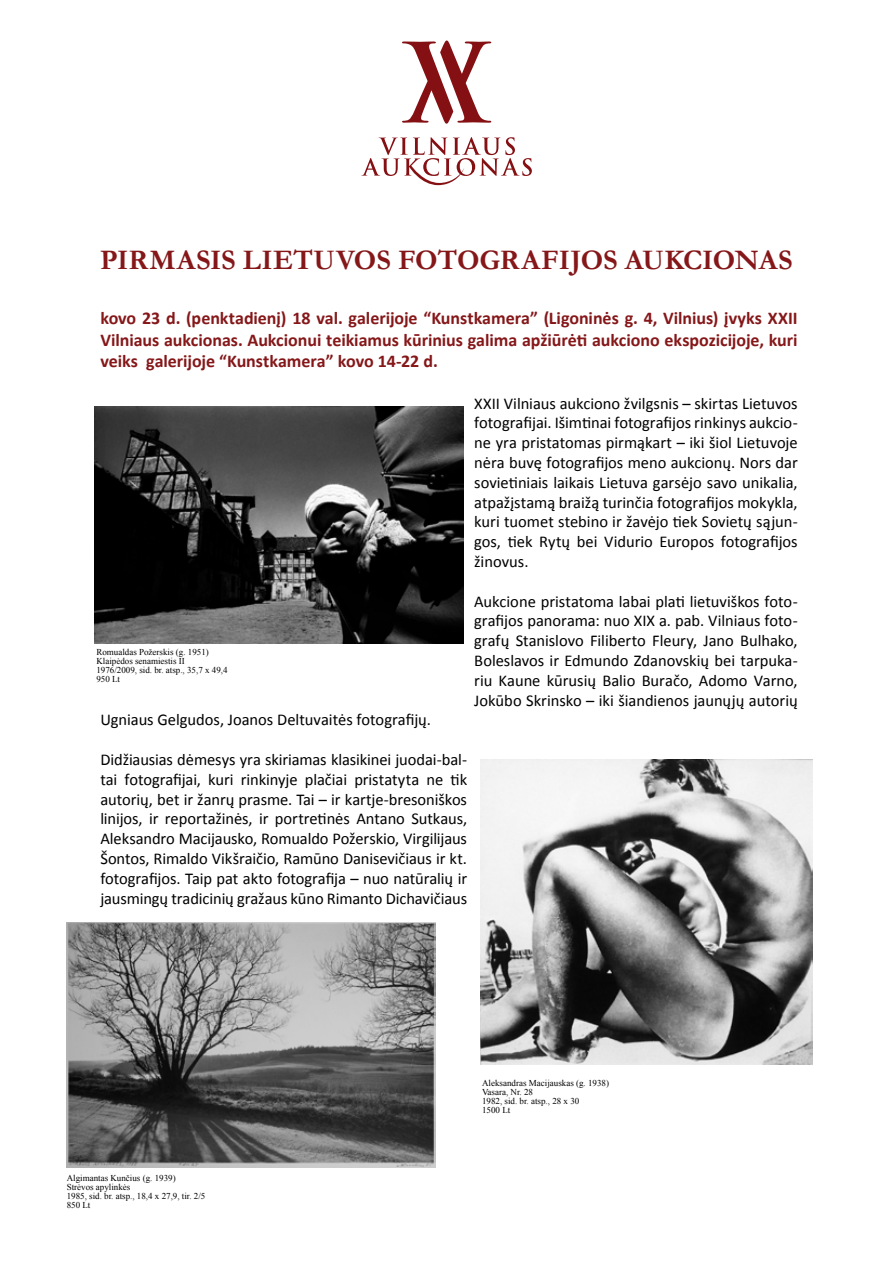
<style>
.page{position:relative;width:893px;height:1263px;background:#fff}
.page>*{position:absolute;margin:0;border:0;box-sizing:border-box;transform-origin:0 0}
.t1{font:700 28.5px "Garamond";letter-spacing:-.005em;color:#851719}
.t2{font:700 18px/21.6px "Calibri";letter-spacing:-.005em;color:#851719;text-align:justify}
.t3{font:16.5px/19.8px "Calibri";letter-spacing:-.005em;color:#000;text-align:justify}
.t4{font:9px/9px "Times New Roman";color:#000}
</style>
<div class="page">
<svg style="left:361px;top:137px;width:171px;height:48px"></svg>
<svg style="left:402px;top:41px;width:89px;height:83px"></svg>
<img style="left:95px;top:406px;width:368px;height:237px">
<img style="left:481px;top:760px;width:331px;height:304px">
<img style="left:67px;top:922px;width:368px;height:245px">
<h1 class="t1" style="left:100px;top:241px;width:694px">PIRMASIS LIETUVOS FOTOGRAFIJOS AUKCIONAS</h1>
<p class="t2" style="left:100px;top:306px;width:699px">kovo 23 d. (penktadienį) 18 val. galerijoje “Kunstkamera” (Ligoninės g. 4, Vilnius) įvyks XXII Vilniaus aukcionas. Aukcionui teikiamus kūrinius galima apžiūrėti aukciono ekspozicijoje, kuri veiks galerijoje “Kunstkamera” kovo 14-22 d.</p>
<p class="t3" style="left:474px;top:392px;width:325px">XXII Vilniaus aukciono žvilgsnis – skirtas Lietuvos fotografijai. Išimtinai fotografijos rinkinys aukcio&shy;ne yra pristatomas pirmąkart – iki šiol Lietuvoje nėra buvę fotografijos meno aukcionų. Nors dar sovietiniais laikais Lietuva garsėjo savo unikalia, atpažįstamą braižą turinčia fotografijos mokykla, kuri tuomet stebino ir žavėjo tiek Sovietų sąjun&shy;gos, tiek Rytų bei Vidurio Europos fotografijos žinovus.</p>
<p class="t3" style="left:474px;top:590px;width:325px">Aukcione pristatoma labai plati lietuviškos foto&shy;grafijos panorama: nuo XIX a. pab. Vilniaus foto&shy;grafų Stanislovo Filiberto Fleury, Jano Bulhako, Boleslavos ir Edmundo Zdanovskių bei tarpuka&shy;riu Kaune kūrusių Balio Buračo, Adomo Varno, Jokūbo Skrinsko – iki šiandienos jaunųjų autorių</p>
<p class="t3" style="left:100px;top:709px;width:332px">Ugniaus Gelgudos, Joanos Deltuvaitės fotografijų.</p>
<p class="t3" style="left:100px;top:749px;width:368px">Didžiausias dėmesys yra skiriamas klasikinei juodai-bal&shy;tai fotografijai, kuri rinkinyje plačiai pristatyta ne tik autorių, bet ir žanrų prasme. Tai – ir kartje-bresoniškos linijos, ir reportažinės, ir portretinės Antano Sutkaus, Aleksandro Macijausko, Romualdo Požerskio, Virgilijaus Šontos, Rimaldo Vikšraičio, Ramūno Danisevičiaus ir kt. fotografijos. Taip pat akto fotografija – nuo natūralių ir jausmingų tradicinių gražaus kūno Rimanto Dichavičiaus</p>
<p class="t4" style="left:96px;top:647px;width:133px">Romualdas Požerskis (g. 1951)<br>Klaipėdos senamiestis II<br>1976/2009, sid. br. atsp., 35,7 x 49,4<br>950 Lt</p>
<p class="t4" style="left:67px;top:1173px;width:140px">Algimantas Kunčius (g. 1939)<br>Strėvos apylinkės<br>1985, sid. br. atsp., 18,4 x 27,9, tir. 2/5<br>850 Lt</p>
<p class="t4" style="left:482px;top:1078px;width:128px">Aleksandras Macijauskas (g. 1938)<br>Vasara, Nr. 28<br>1982, sid. br. atsp., 28 x 30<br>1500 Lt</p>
</div>
